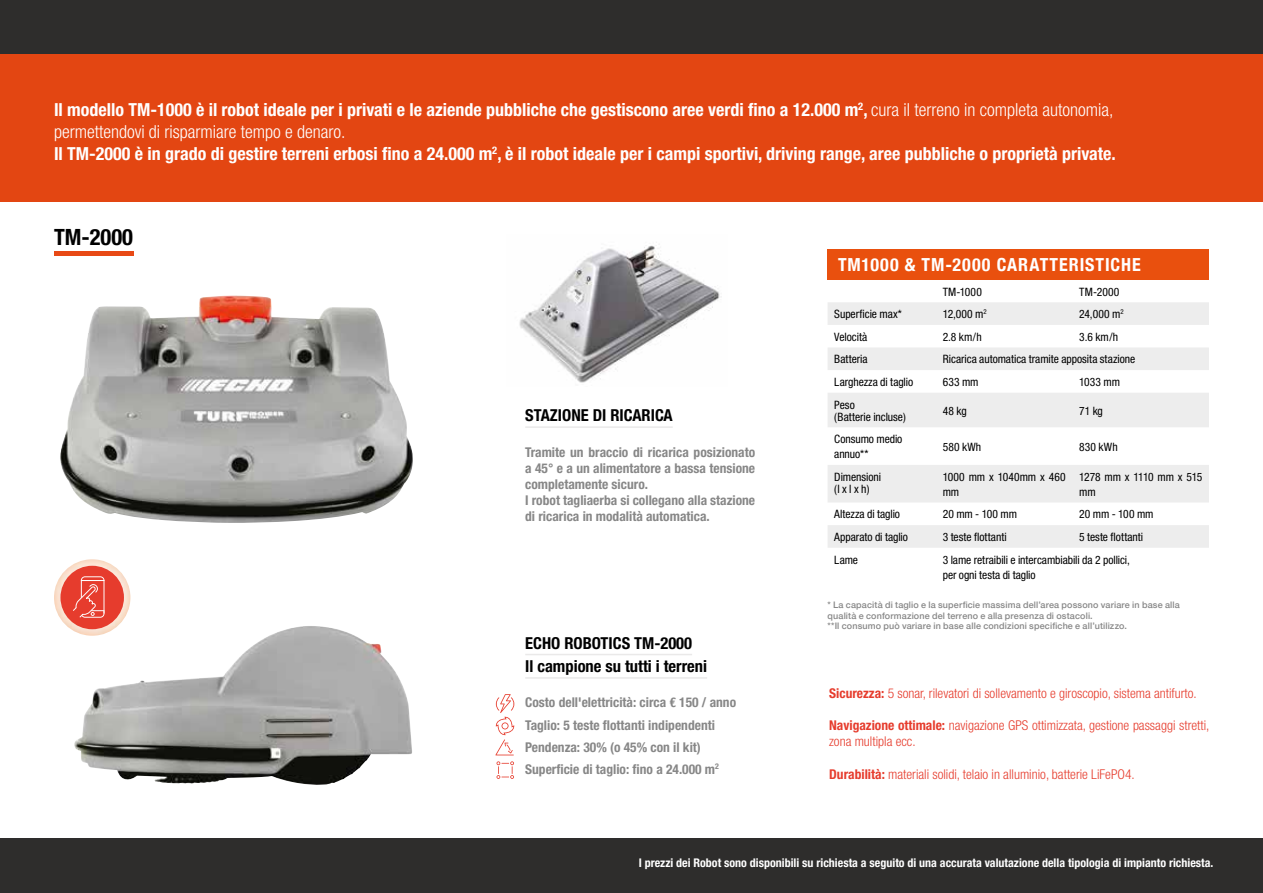
<style>
.page{position:relative;width:1263px;height:893px;background:#fff}
.page>*{position:absolute;margin:0;border:0;box-sizing:border-box;transform-origin:0 0}
.t1{font:700 condensed 22.5px "Helvetica Neue";color:#000}
.t2{font:700 condensed 18px/21.6px "Helvetica Neue";color:#fff}
.t3{font:700 condensed 18px "Helvetica Neue";letter-spacing:.055em;color:#fff}
.t4{font:700 condensed 16.5px/23.4px "Helvetica Neue";color:#000}
.t5{font:700 condensed 13.5px/16.2px "Helvetica Neue";color:#878787}
.t6{font:300 condensed 13.5px/16.2px "Helvetica Neue";color:#e63c2d}
.t7{font:700 condensed 12px "Helvetica Neue";color:#fff}
.t8{font:condensed 11.55px/15px "Helvetica Neue";letter-spacing:-.005em;color:#000}
.t9{font:500 9px/10.5px "Helvetica Neue";letter-spacing:.015em;color:#878787}
.s1{font-weight:300}
.s2{font-style:inherit}
.s3{font-weight:700}
</style>
<div class="page">
<div style="left:0;top:839px;width:1263px;height:54px;background:#2e2d2c"></div>
<div style="left:0;top:0;width:1263px;height:54px;background:#2e2d2c"></div>
<div style="left:0;top:54px;width:1263px;height:148px;background:#e34612"></div>
<img style="left:60px;top:296px;width:353px;height:227px">
<img style="left:74px;top:626px;width:338px;height:159px">
<img style="left:519px;top:245px;width:203px;height:138px">
<svg style="left:828px;top:302px;width:381px;height:246px;fill:#ededed"></svg>
<div style="left:827px;top:249px;width:382px;height:31px;background:#e9500e"></div>
<hr style="left:54px;top:251px;width:79px;height:4px;background:#e84915">
<hr style="left:525px;top:654px;width:167px;height:1px;background:#eae9e9">
<hr style="left:525px;top:677px;width:182px;height:2px;background:#eae9e9">
<hr style="left:525px;top:426px;width:148px;height:2px;background:#eae9e9">
<svg style="left:495px;top:694px;width:19px;height:61px"></svg>
<svg style="left:496px;top:761px;width:18px;height:18px"></svg>
<img style="left:54px;top:559px;width:76px;height:77px">
<div style="left:60px;top:566px;width:64px;height:63px;background:#e63c2d;border-radius:50%"></div>
<svg style="left:73px;top:576px;width:31px;height:42px"></svg>
<p class="t2" style="left:54px;top:99px;width:1063px">Il modello TM-1000 è il robot ideale per i privati e le aziende pubbliche che gestiscono aree verdi fino a 12.000 m<sup>2</sup>, <span class="s1">cura il terreno in completa autonomia, permettendovi di risparmiare tempo e denaro.<br></span>Il TM-2000 è in grado di gestire terreni erbosi fino a 24.000 m<sup>2</sup>, è il robot ideale per i campi sportivi, driving range, aree pubbliche o proprietà private.</p>
<h1 class="t1" style="left:54px;top:223px;width:80px">TM-2000</h1>
<h2 class="t3" style="left:838px;top:250px;width:304px">TM1000 &amp; TM-2000 CARATTERISTICHE</h2>
<h3 class="t4" style="left:525px;top:403px;width:149px">STAZIONE DI RICARICA</h3>
<p class="t5" style="left:525px;top:443px;width:232px">Tramite un braccio di ricarica posizionato a 45° e a un alimentatore a bassa tensione completamente sicuro.<br>I robot tagliaerba si collegano alla stazione di ricarica in modalità automatica.</p>
<h3 class="t4" style="left:525px;top:631px;width:183px">ECHO ROBOTICS TM-2000<br>Il campione su tutti i terreni</h3>
<p class="t5" style="left:525px;top:691px;width:212px;line-height:22.2px">Costo dell'elettricità: circa <span class="s2">€</span> 150 / anno Taglio: 5 teste flottanti indipendenti Pendenza: 30% (o 45% con il kit)<br>Superficie di taglio: fino a 24.000 m<sup>2</sup></p>
<p class="t8" style="left:943px;top:284px;width:41px">TM-1000</p>
<p class="t8" style="left:1079px;top:284px;width:42px">TM-2000</p>
<p class="t8" style="left:834px;top:306px;width:69px">Superficie max*</p>
<p class="t8" style="left:943px;top:306px;width:46px">12,000 m<sup>2</sup></p>
<p class="t8" style="left:1079px;top:306px;width:46px">24,000 m<sup>2</sup></p>
<p class="t8" style="left:834px;top:329px;width:34px">Velocità</p>
<p class="t8" style="left:943px;top:329px;width:40px">2.8 km/h</p>
<p class="t8" style="left:1079px;top:329px;width:40px">3.6 km/h</p>
<p class="t8" style="left:834px;top:352px;width:35px">Batteria</p>
<p class="t8" style="left:943px;top:352px;width:194px">Ricarica automatica tramite apposita stazione</p>
<p class="t8" style="left:834px;top:374px;width:80px">Larghezza di taglio</p>
<p class="t8" style="left:943px;top:374px;width:37px">633 mm</p>
<p class="t8" style="left:1079px;top:374px;width:42px">1033 mm</p>
<p class="t8" style="left:834px;top:398px;width:73px;line-height:12px">Peso<br>(Batterie incluse)</p>
<p class="t8" style="left:943px;top:403px;width:26px">48 kg</p>
<p class="t8" style="left:1079px;top:403px;width:25px">71 kg</p>
<p class="t8" style="left:834px;top:431px;width:70px">Consumo medio annuo**</p>
<p class="t8" style="left:943px;top:439px;width:40px">580 kWh</p>
<p class="t8" style="left:1079px;top:439px;width:40px">830 kWh</p>
<p class="t8" style="left:834px;top:471px;width:48px;line-height:12px">Dimensioni (l x l x h)</p>
<p class="t8" style="left:943px;top:469px;width:125px">1000 mm x 1040mm x 460 mm</p>
<p class="t8" style="left:1079px;top:469px;width:124px">1278 mm x 1110 mm x 515 mm</p>
<p class="t8" style="left:834px;top:507px;width:67px">Altezza di taglio</p>
<p class="t8" style="left:943px;top:507px;width:76px">20 mm - 100 mm</p>
<p class="t8" style="left:1079px;top:507px;width:76px">20 mm - 100 mm</p>
<p class="t8" style="left:834px;top:529px;width:75px">Apparato di taglio</p>
<p class="t8" style="left:943px;top:529px;width:65px">3 teste flottanti</p>
<p class="t8" style="left:1079px;top:529px;width:65px">5 teste flottanti</p>
<p class="t8" style="left:834px;top:552px;width:25px">Lame</p>
<p class="t8" style="left:943px;top:552px;width:189px">3 lame retraibili e intercambiabili da 2 pollici, per ogni testa di taglio</p>
<p class="t9" style="left:827px;top:599px;width:354px">* La capacità di taglio e la superficie massima dell’area possono variare in base alla qualità e conformazione del terreno e alla presenza di ostacoli.<br>**Il consumo può variare in base alle condizioni specifiche e all’utilizzo.</p>
<p class="t6" style="left:829px;top:684px;width:369px"><span class="s3">Sicurezza:</span> 5 sonar, rilevatori di sollevamento e giroscopio, sistema antifurto.</p>
<p class="t6" style="left:829px;top:717px;width:382px"><span class="s3">Navigazione ottimale:</span> navigazione GPS ottimizzata, gestione passaggi stretti, zona multipla ecc.</p>
<p class="t6" style="left:829px;top:765px;width:307px"><span class="s3">Durabilità:</span> materiali solidi, telaio in alluminio, batterie LiFePO4.</p>
<p class="t7" style="left:639px;top:855px;width:576px">I prezzi dei Robot sono disponibili su richiesta a seguito di una accurata valutazione della tipologia di impianto richiesta.</p>
</div>
